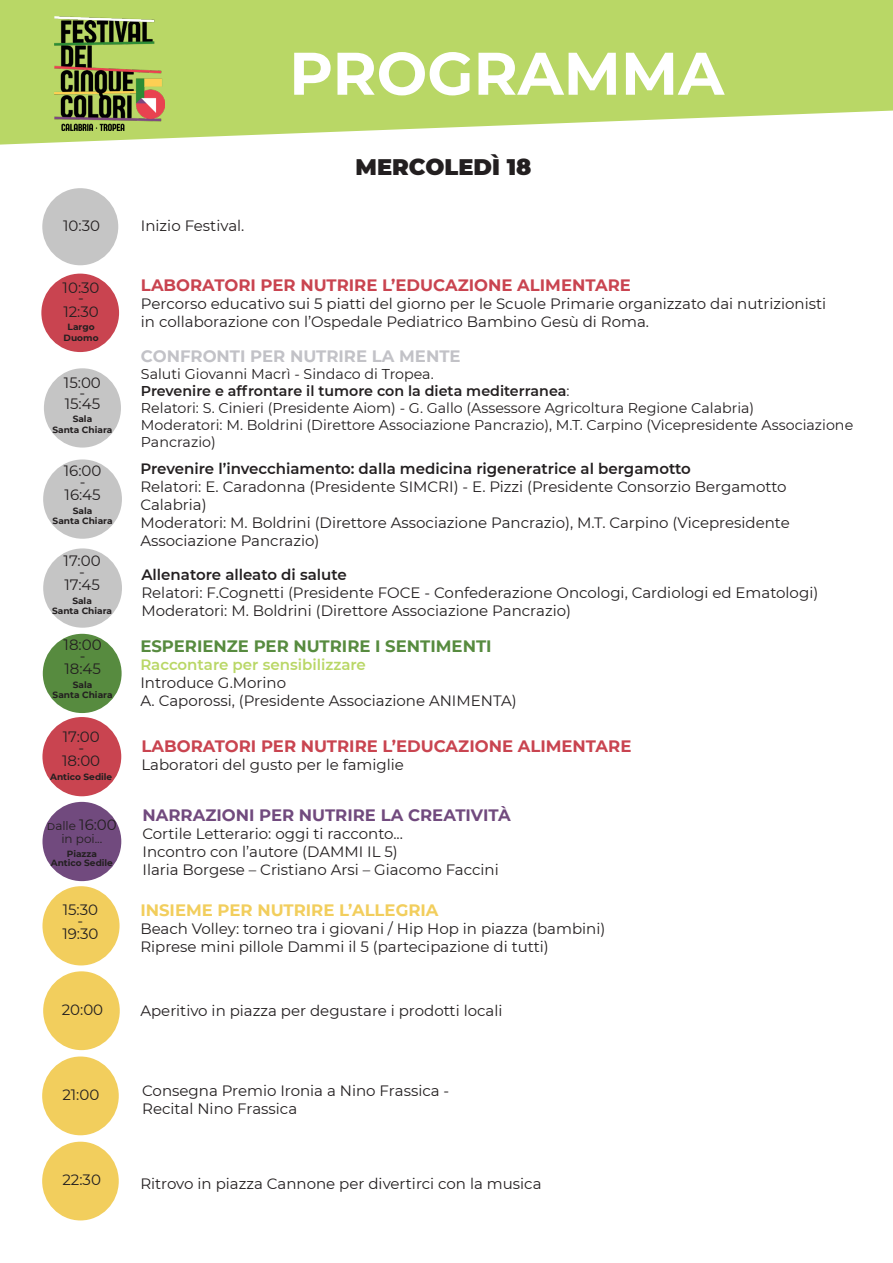
<style>
.page{position:relative;width:893px;height:1263px;background:#fff}
.page>*{position:absolute;margin:0;border:0;box-sizing:border-box;transform-origin:0 0}
.t1{font:700 60px "Montserrat";color:#fff}
.t2{font:900 22.5px "Montserrat";color:#231f20}
.t3{font:700 16.5px "Montserrat";color:#c94450}
.t4{font:700 16.5px "Montserrat";color:#714a7e}
.t5{font:700 16.5px "Montserrat";color:#578b3f}
.t6{font:700 16.5px "Montserrat";color:#f2ce5d}
.t7{font:700 16.5px "Montserrat";color:#c2c2c7}
.t8{font:15px/18px "Montserrat";color:#231f20}
.t9{font:600 15px "Montserrat";color:#231f20}
.t10{font:600 15px "Montserrat";color:#b9d766}
.t11{font:14.25px/17.1px "Montserrat";color:#231f20}
.t12{font:600 14.25px "Montserrat";color:#231f20}
.t13{font:12px "Montserrat";color:#231f20}
.t14{font:700 9px "Montserrat";color:#231f20}
.s1{font-size:15px}
.s2{font-weight:400}
</style>
<div class="page">
<svg style="left:0;top:0;width:893px;height:145px;background:#c2dc7a"></svg>
<div style="left:42px;top:188px;width:76px;height:77px;background:#c5c5c5;border-radius:50%"></div>
<div style="left:41px;top:274px;width:78px;height:78px;background:#c94450;border-radius:50%"></div>
<div style="left:44px;top:368px;width:77px;height:80px;background:#c5c5c5;border-radius:50%"></div>
<div style="left:43px;top:459px;width:79px;height:80px;background:#c5c5c5;border-radius:50%"></div>
<div style="left:43px;top:548px;width:79px;height:80px;background:#c5c5c5;border-radius:50%"></div>
<div style="left:43px;top:634px;width:79px;height:79px;background:#578b3f;border-radius:50%"></div>
<div style="left:42px;top:717px;width:79px;height:79px;background:#c94450;border-radius:50%"></div>
<div style="left:42px;top:802px;width:79px;height:79px;background:#714a7e;border-radius:50%"></div>
<img style="left:54px;top:17px;width:110px;height:113px">
<div style="left:42px;top:886px;width:78px;height:79px;background:#f2ce5d;border-radius:50%"></div>
<div style="left:43px;top:971px;width:77px;height:79px;background:#f2ce5d;border-radius:50%"></div>
<div style="left:42px;top:1056px;width:77px;height:79px;background:#f2ce5d;border-radius:50%"></div>
<div style="left:42px;top:1142px;width:77px;height:78px;background:#f2ce5d;border-radius:50%"></div>
<p class="t1" style="left:289px;top:30px;width:436px">PROGRAMMA</p>
<p class="t2" style="left:356px;top:150px;width:177px">MERCOLEDÌ 18</p>
<p class="t8" style="left:63px;top:216px;width:38px">10:30</p>
<p class="t8" style="left:141px;top:216px;width:105px">Inizio Festival.</p>
<p class="t8" style="left:63px;top:278px;width:38px">10:30</p>
<p class="t8" style="left:78px;top:288px;width:7px">-</p>
<p class="t8" style="left:63px;top:302px;width:37px">12:30</p>
<p class="t14" style="left:68px;top:321px;width:29px">Largo</p>
<p class="t14" style="left:64px;top:331px;width:36px">Duomo</p>
<p class="t8" style="left:64px;top:373px;width:38px">15:00</p>
<p class="t8" style="left:80px;top:384px;width:7px">-</p>
<p class="t8" style="left:65px;top:394px;width:37px">15:45</p>
<p class="t14" style="left:73px;top:413px;width:21px">Sala</p>
<p class="t14" style="left:52px;top:423px;width:61px">Santa Chiara</p>
<p class="t8" style="left:64px;top:461px;width:39px">16:00</p>
<p class="t8" style="left:80px;top:472px;width:7px">-</p>
<p class="t8" style="left:65px;top:485px;width:38px">16:45</p>
<p class="t14" style="left:73px;top:504px;width:21px">Sala</p>
<p class="t14" style="left:53px;top:514px;width:61px">Santa Chiara</p>
<p class="t8" style="left:64px;top:551px;width:38px">17:00</p>
<p class="t8" style="left:79px;top:562px;width:7px">-</p>
<p class="t8" style="left:64px;top:575px;width:37px">17:45</p>
<p class="t14" style="left:72px;top:594px;width:21px">Sala</p>
<p class="t14" style="left:52px;top:604px;width:61px">Santa Chiara</p>
<p class="t8" style="left:64px;top:636px;width:40px">18:00</p>
<p class="t8" style="left:80px;top:646px;width:7px">-</p>
<p class="t8" style="left:64px;top:660px;width:38px">18:45</p>
<p class="t14" style="left:73px;top:678px;width:21px">Sala</p>
<p class="t14" style="left:53px;top:689px;width:61px">Santa Chiara</p>
<p class="t8" style="left:63px;top:727px;width:38px">17:00</p>
<p class="t8" style="left:78px;top:738px;width:7px">-</p>
<p class="t8" style="left:62px;top:751px;width:40px">18:00</p>
<p class="t14" style="left:50px;top:770px;width:64px">Antico Sedile</p>
<p class="t13" style="left:47px;top:817px;width:71px">Dalle <span class="s1">16:00</span></p>
<p class="t13" style="left:61px;top:831px;width:43px">in poi...</p>
<p class="t14" style="left:67px;top:847px;width:32px">Piazza</p>
<p class="t14" style="left:51px;top:856px;width:64px">Antico Sedile</p>
<p class="t8" style="left:63px;top:901px;width:37px">15:30</p>
<p class="t8" style="left:78px;top:911px;width:7px">-</p>
<p class="t8" style="left:62px;top:925px;width:38px">19:30</p>
<p class="t3" style="left:141px;top:273px;width:491px">LABORATORI PER NUTRIRE L’EDUCAZIONE ALIMENTARE</p>
<p class="t8" style="left:141px;top:294px;width:687px">Percorso educativo sui 5 piatti del giorno per le Scuole Primarie organizzato dai nutrizionisti</p>
<p class="t8" style="left:141px;top:312px;width:510px">in collaborazione con l’Ospedale Pediatrico Bambino Gesù di Roma.</p>
<p class="t7" style="left:141px;top:344px;width:321px">CONFRONTI PER NUTRIRE LA MENTE</p>
<p class="t11" style="left:141px;top:365px;width:294px">Saluti Giovanni Macrì - Sindaco di Tropea.</p>
<p class="t12" style="left:141px;top:381px;width:430px">Prevenire e affrontare il tumore con la dieta mediterranea<span class="s2">:</span></p>
<p class="t11" style="left:141px;top:399px;width:615px">Relatori: S. Cinieri (Presidente Aiom) - G. Gallo (Assessore Agricoltura Regione Calabria)</p>
<p class="t11" style="left:141px;top:416px;width:714px">Moderatori: M. Boldrini (Direttore Associazione Pancrazio), M.T. Carpino (Vicepresidente Associazione<br>Pancrazio)</p>
<p class="t9" style="left:140px;top:458px;width:552px">Prevenire l’invecchiamento: dalla medicina rigeneratrice al bergamotto</p>
<p class="t8" style="left:140px;top:477px;width:648px">Relatori: E. Caradonna (Presidente SIMCRI) - E. Pizzi (Presidente Consorzio Bergamotto<br>Calabria)</p>
<p class="t8" style="left:140px;top:513px;width:651px">Moderatori: M. Boldrini (Direttore Associazione Pancrazio), M.T. Carpino (Vicepresidente<br>Associazione Pancrazio)</p>
<p class="t9" style="left:141px;top:563px;width:207px">Allenatore alleato di salute</p>
<p class="t8" style="left:141px;top:583px;width:678px">Relatori: F.Cognetti (Presidente FOCE - Confederazione Oncologi, Cardiologi ed Ematologi)<br>Moderatori: M. Boldrini (Direttore Associazione Pancrazio)</p>
<p class="t5" style="left:140px;top:634px;width:353px">ESPERIENZE PER NUTRIRE I SENTIMENTI</p>
<p class="t10" style="left:140px;top:654px;width:227px">Raccontare per sensibilizzare</p>
<p class="t8" style="left:140px;top:673px;width:147px">Introduce G.Morino</p>
<p class="t8" style="left:140px;top:691px;width:378px">A. Caporossi, (Presidente Associazione ANIMENTA)</p>
<p class="t3" style="left:141px;top:735px;width:491px">LABORATORI PER NUTRIRE L’EDUCAZIONE ALIMENTARE</p>
<p class="t8" style="left:141px;top:756px;width:264px">Laboratori del gusto per le famiglie</p>
<p class="t4" style="left:142px;top:804px;width:370px">NARRAZIONI PER NUTRIRE LA CREATIVITÀ</p>
<p class="t8" style="left:142px;top:824px;width:262px">Cortile Letterario: oggi ti racconto...</p>
<p class="t8" style="left:142px;top:842px;width:257px">Incontro con l’autore (DAMMI IL 5)</p>
<p class="t8" style="left:142px;top:860px;width:358px">Ilaria Borgese – Cristiano Arsi – Giacomo Faccini</p>
<p class="t6" style="left:140px;top:898px;width:300px">INSIEME PER NUTRIRE L’ALLEGRIA</p>
<p class="t8" style="left:140px;top:919px;width:467px">Beach Volley: torneo tra i giovani / Hip Hop in piazza (bambini)</p>
<p class="t8" style="left:140px;top:937px;width:410px">Riprese mini pillole Dammi il 5 (partecipazione di tutti)</p>
<p class="t8" style="left:62px;top:1000px;width:43px">20:00</p>
<p class="t8" style="left:140px;top:1001px;width:364px">Aperitivo in piazza per degustare i prodotti locali</p>
<p class="t8" style="left:62px;top:1085px;width:38px">21:00</p>
<p class="t8" style="left:62px;top:1170px;width:40px">22:30</p>
<p class="t8" style="left:142px;top:1081px;width:309px">Consegna Premio Ironia a Nino Frassica -</p>
<p class="t8" style="left:142px;top:1099px;width:157px">Recital Nino Frassica</p>
<p class="t8" style="left:140px;top:1174px;width:403px">Ritrovo in piazza Cannone per divertirci con la musica</p>
</div>
